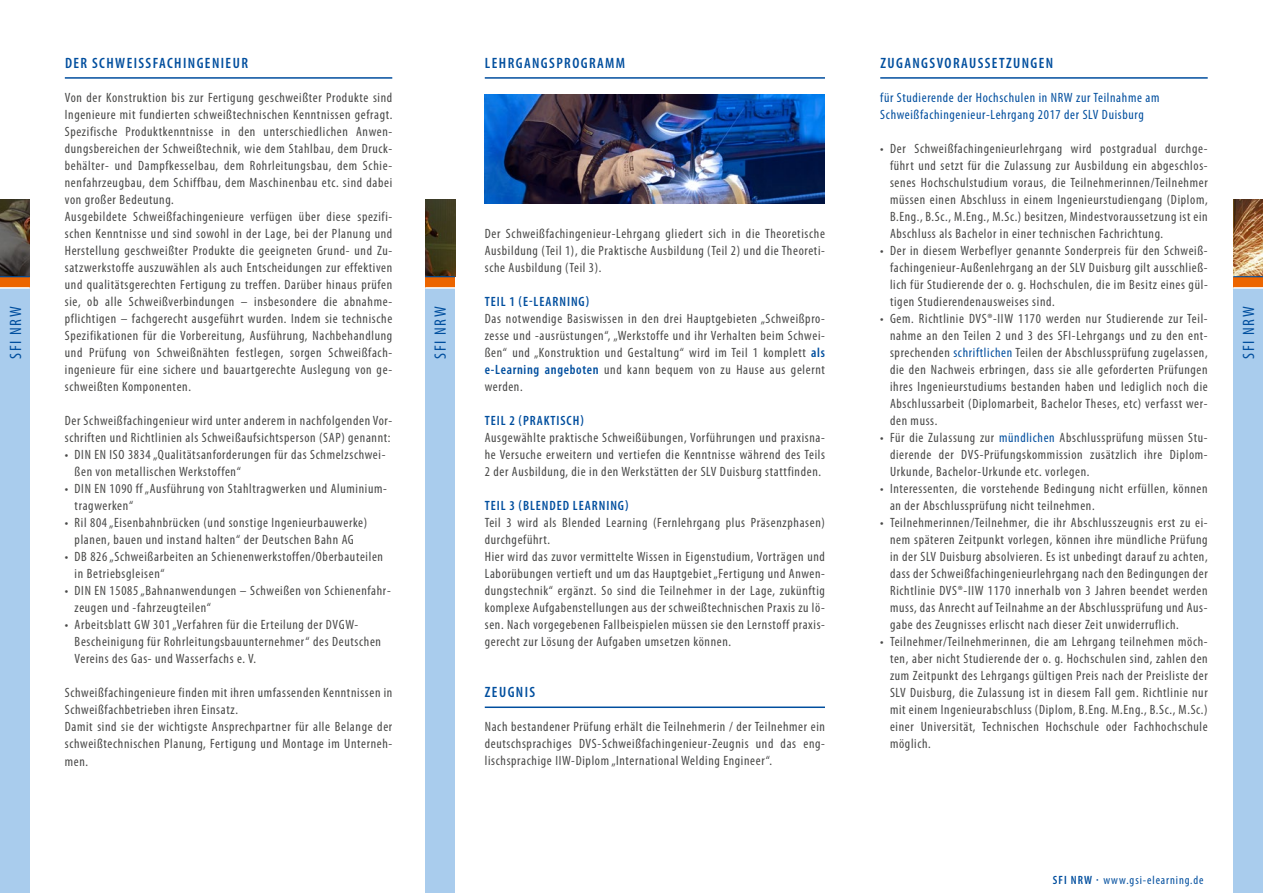
<style>
.page{position:relative;width:1263px;height:893px;background:#fff}
.page>*{position:absolute;margin:0;border:0;box-sizing:border-box;transform-origin:0 0}
.t1{font:condensed 16.5px "Myriad Pro";letter-spacing:.1em;color:#004e9e}
.t2{font:600 condensed 15px "Myriad Pro";letter-spacing:.095em;color:#004e9e}
.t3{font:condensed 13.5px/17px "Myriad Pro";letter-spacing:.05em;color:#484847}
.t4{font:condensed 13.5px/17px "Myriad Pro";letter-spacing:.05em;color:#004e9e}
.t5{font:600 condensed 13.5px "Myriad Pro";letter-spacing:.07em;color:#004e9e}
.t6{font:condensed 12px "Myriad Pro";letter-spacing:.075em;color:#004e9e}
.s1{color:#004e9e}
.s2{font-weight:600;color:#004e9e}
.s3{font-weight:600}
</style>
<div class="page">
<div style="left:0;top:276px;width:30px;height:617px;background:#a9cced"></div>
<div style="left:425px;top:276px;width:30px;height:617px;background:#a9cced"></div>
<div style="left:1233px;top:276px;width:30px;height:617px;background:#a9cced"></div>
<img style="left:0;top:200px;width:30px;height:76px">
<img style="left:425px;top:200px;width:30px;height:76px">
<img style="left:1233px;top:200px;width:30px;height:76px">
<div style="left:0;top:277px;width:30px;height:10px;background:#ec6500"></div>
<div style="left:425px;top:277px;width:30px;height:10px;background:#ec6500"></div>
<div style="left:1233px;top:277px;width:30px;height:10px;background:#ec6500"></div>
<hr style="left:0;top:276px;width:30px;height:1px;background:#004e9e">
<hr style="left:425px;top:276px;width:30px;height:1px;background:#004e9e">
<hr style="left:1233px;top:276px;width:30px;height:1px;background:#004e9e">
<hr style="left:0;top:287px;width:30px;height:2px;background:#fff">
<hr style="left:425px;top:287px;width:30px;height:2px;background:#fff">
<hr style="left:1233px;top:287px;width:30px;height:2px;background:#fff">
<hr style="left:65px;top:77px;width:327px;height:2px;background:#004e9e">
<hr style="left:485px;top:77px;width:340px;height:2px;background:#004e9e">
<hr style="left:485px;top:706px;width:340px;height:2px;background:#004e9e">
<hr style="left:880px;top:77px;width:328px;height:2px;background:#004e9e">
<img style="left:485px;top:95px;width:340px;height:109px">
<p class="t2" style="left:485px;top:54px;width:142px">LEHRGANGSPROGRAMM</p>
<p class="t2" style="left:880px;top:54px;width:174px">ZUGANGSVORAUSSETZUNGEN</p>
<p class="t4" style="left:880px;top:89px;width:281px">für Studierende der Hochschulen in NRW zur Teilnahme am<br>Schweißfachingenieur-Lehrgang 2017 der SLV Duisburg</p>
<p class="t3" style="left:890px;top:140px;width:319px;text-align:justify;text-indent:-10px">• Der Schweißfachingenieurlehrgang wird postgradual durchge&shy;führt und setzt für die Zulassung zur Ausbildung ein abgeschlos&shy;senes Hochschulstudium voraus, die Teilnehmerinnen/Teilnehmer müssen einen Abschluss in einem Ingenieurstudiengang (Diplom, B.Eng., B.Sc., M.Eng., M.Sc.) besitzen, Mindestvoraussetzung ist ein Abschluss als Bachelor in einer technischen Fachrichtung.</p>
<p class="t3" style="left:890px;top:242px;width:319px;text-align:justify;text-indent:-10px">• Der in diesem Werbeflyer genannte Sonderpreis für den Schweiß&shy;fachingenieur-Außenlehrgang an der SLV Duisburg gilt ausschließ&shy;lich für Studierende der o. g. Hochschulen, die im Besitz eines gül&shy;tigen Studierendenausweises sind.</p>
<p class="t3" style="left:890px;top:310px;width:319px;text-align:justify;text-indent:-10px">• Gem. Richtlinie DVS®-IIW 1170 werden nur Studierende zur Teil&shy;nahme an den Teilen 2 und 3 des SFI-Lehrgangs und zu den ent&shy;sprechenden <span class="s1">schriftlichen</span> Teilen der Abschlussprüfung zugelassen, die den Nachweis erbringen, dass sie alle geforderten Prüfungen ihres Ingenieurstudiums bestanden haben und lediglich noch die Abschlussarbeit (Diplomarbeit, Bachelor Theses, etc) verfasst wer&shy;den muss.</p>
<p class="t3" style="left:890px;top:429px;width:319px;text-align:justify;text-indent:-10px">• Für die Zulassung zur <span class="s1">mündlichen</span> Abschlussprüfung müssen Stu&shy;dierende der DVS-Prüfungskommission zusätzlich ihre Diplom-Urkunde, Bachelor-Urkunde etc. vorlegen.</p>
<p class="t3" style="left:890px;top:480px;width:319px;text-indent:-10px">• Interessenten, die vorstehende Bedingung nicht erfüllen, können an der Abschlussprüfung nicht teilnehmen.</p>
<p class="t3" style="left:890px;top:514px;width:319px;text-align:justify;text-indent:-10px">• Teilnehmerinnen/Teilnehmer, die ihr Abschlusszeugnis erst zu ei&shy;nem späteren Zeitpunkt vorlegen, können ihre mündliche Prüfung in der SLV Duisburg absolvieren. Es ist unbedingt darauf zu achten, dass der Schweißfachingenieurlehrgang nach den Bedingungen der Richtlinie DVS®-IIW 1170 innerhalb von 3 Jahren beendet werden muss, das Anrecht auf Teilnahme an der Abschlussprüfung und Aus&shy;gabe des Zeugnisses erlischt nach dieser Zeit unwiderruflich.</p>
<p class="t3" style="left:890px;top:633px;width:319px;text-align:justify;text-indent:-10px">• Teilnehmer/Teilnehmerinnen, die am Lehrgang teilnehmen möch&shy;ten, aber nicht Studierende der o. g. Hochschulen sind, zahlen den zum Zeitpunkt des Lehrgangs gültigen Preis nach der Preisliste der SLV Duisburg, die Zulassung ist in diesem Fall gem. Richtlinie nur mit einem Ingenieurabschluss (Diplom, B.Eng. M.Eng., B.Sc., M.Sc.) einer Universität, Technischen Hochschule oder Fachhochschule möglich.</p>
<p class="t2" style="left:65px;top:54px;width:184px">DER SCHWEISSFACHINGENIEUR</p>
<p class="t3" style="left:65px;top:89px;width:329px">Von der Konstruktion bis zur Fertigung geschweißter Produkte sind Ingenieure mit fundierten schweißtechnischen Kenntnissen gefragt.<br>Spezifische Produktkenntnisse in den unterschiedlichen Anwen&shy;dungsbereichen der Schweißtechnik, wie dem Stahlbau, dem Druck&shy;behälter- und Dampfkesselbau, dem Rohrleitungsbau, dem Schie&shy;nenfahrzeugbau, dem Schiffbau, dem Maschinenbau etc. sind dabei von großer Bedeutung.<br>Ausgebildete Schweißfachingenieure verfügen über diese spezifi&shy;schen Kenntnisse und sind sowohl in der Lage, bei der Planung und Herstellung geschweißter Produkte die geeigneten Grund- und Zu&shy;satzwerkstoffe auszuwählen als auch Entscheidungen zur effektiven und qualitätsgerechten Fertigung zu treffen. Darüber hinaus prüfen sie, ob alle Schweißverbindungen – insbesondere die abnahme&shy;pflichtigen – fachgerecht ausgeführt wurden. Indem sie technische Spezifikationen für die Vorbereitung, Ausführung, Nachbehandlung und Prüfung von Schweißnähten festlegen, sorgen Schweißfach&shy;ingenieure für eine sichere und bauartgerechte Auslegung von ge&shy;schweißten Komponenten.</p>
<p class="t3" style="left:65px;top:412px;width:329px">Der Schweißfachingenieur wird unter anderem in nachfolgenden Vor&shy;schriften und Richtlinien als Schweißaufsichtsperson (SAP) genannt:</p>
<p class="t3" style="left:75px;top:446px;width:312px;text-indent:-10px">• DIN EN ISO 3834 „Qualitätsanforderungen für das Schmelzschwei&shy;ßen von metallischen Werkstoffen“</p>
<p class="t3" style="left:75px;top:480px;width:314px;text-indent:-10px">• DIN EN 1090 ff „Ausführung von Stahltragwerken und Aluminium&shy;tragwerken“</p>
<p class="t3" style="left:65px;top:514px;width:304px;text-align:center">• Ril 804 „Eisenbahnbrücken (und sonstige Ingenieurbauwerke) planen, bauen und instand halten“ der Deutschen Bahn AG</p>
<p class="t3" style="left:75px;top:548px;width:310px;text-indent:-10px">• DB 826 „Schweißarbeiten an Schienenwerkstoffen/Oberbauteilen in Betriebsgleisen“</p>
<p class="t3" style="left:75px;top:582px;width:318px;text-indent:-10px">• DIN EN 15085 „Bahnanwendungen – Schweißen von Schienenfahr&shy;zeugen und -fahrzeugteilen“</p>
<p class="t3" style="left:75px;top:616px;width:308px;text-indent:-10px">• Arbeitsblatt GW 301 „Verfahren für die Erteilung der DVGW-<br>Bescheinigung für Rohrleitungsbauunternehmer“ des Deutschen<br>Vereins des Gas- und Wasserfachs e. V.</p>
<p class="t3" style="left:65px;top:684px;width:329px">Schweißfachingenieure finden mit ihren umfassenden Kenntnissen in Schweißfachbetrieben ihren Einsatz.<br>Damit sind sie der wichtigste Ansprechpartner für alle Belange der schweißtechnischen Planung, Fertigung und Montage im Unterneh&shy;men.</p>
<p class="t3" style="left:485px;top:225px;width:342px;text-align:justify">Der Schweißfachingenieur-Lehrgang gliedert sich in die Theoretische Ausbildung (Teil 1), die Praktische Ausbildung (Teil 2) und die Theoreti&shy;sche Ausbildung (Teil 3).</p>
<p class="t5" style="left:485px;top:293px;width:106px">TEIL 1 (E-LEARNING)</p>
<p class="t3" style="left:485px;top:310px;width:342px;text-align:justify">Das notwendige Basiswissen in den drei Hauptgebieten „Schweißpro&shy;zesse und -ausrüstungen“, „Werkstoffe und ihr Verhalten beim Schwei&shy;ßen“ und „Konstruktion und Gestaltung“ wird im Teil 1 komplett <span class="s2">als e-Learning angeboten</span> und kann bequem von zu Hause aus gelernt werden.</p>
<p class="t5" style="left:485px;top:412px;width:100px">TEIL 2 (PRAKTISCH)</p>
<p class="t3" style="left:485px;top:429px;width:342px;text-align:justify">Ausgewählte praktische Schweißübungen, Vorführungen und praxisna&shy;he Versuche erweitern und vertiefen die Kenntnisse während des Teils 2 der Ausbildung, die in den Werkstätten der SLV Duisburg stattfinden.</p>
<p class="t5" style="left:485px;top:497px;width:145px">TEIL 3 (BLENDED LEARNING)</p>
<p class="t3" style="left:485px;top:514px;width:342px">Teil 3 wird als Blended Learning (Fernlehrgang plus Präsenzphasen) durchgeführt.<br>Hier wird das zuvor vermittelte Wissen in Eigenstudium, Vorträgen und Laborübungen vertieft und um das Hauptgebiet „Fertigung und Anwen&shy;dungstechnik“ ergänzt. So sind die Teilnehmer in der Lage, zukünftig komplexe Aufgabenstellungen aus der schweißtechnischen Praxis zu lö&shy;sen. Nach vorgegebenen Fallbeispielen müssen sie den Lernstoff praxis&shy;gerecht zur Lösung der Aufgaben umsetzen können.</p>
<p class="t2" style="left:485px;top:683px;width:52px">ZEUGNIS</p>
<p class="t3" style="left:485px;top:718px;width:342px;text-align:justify">Nach bestandener Prüfung erhält die Teilnehmerin / der Teilnehmer ein deutschsprachiges DVS-Schweißfachingenieur-Zeugnis und das eng&shy;lischsprachige IIW-Diplom „International Welding Engineer“.</p>
<p class="t1" style="left:6px;top:359px;width:54px;rotate:-90deg">SFI NRW</p>
<p class="t1" style="left:430px;top:359px;width:54px;rotate:-90deg">SFI NRW</p>
<p class="t1" style="left:1239px;top:359px;width:54px;rotate:-90deg">SFI NRW</p>
<p class="t6" style="left:1053px;top:873px;width:152px"><span class="s3">SFI NRW ·</span> www.gsi-elearning.de</p>
</div>
